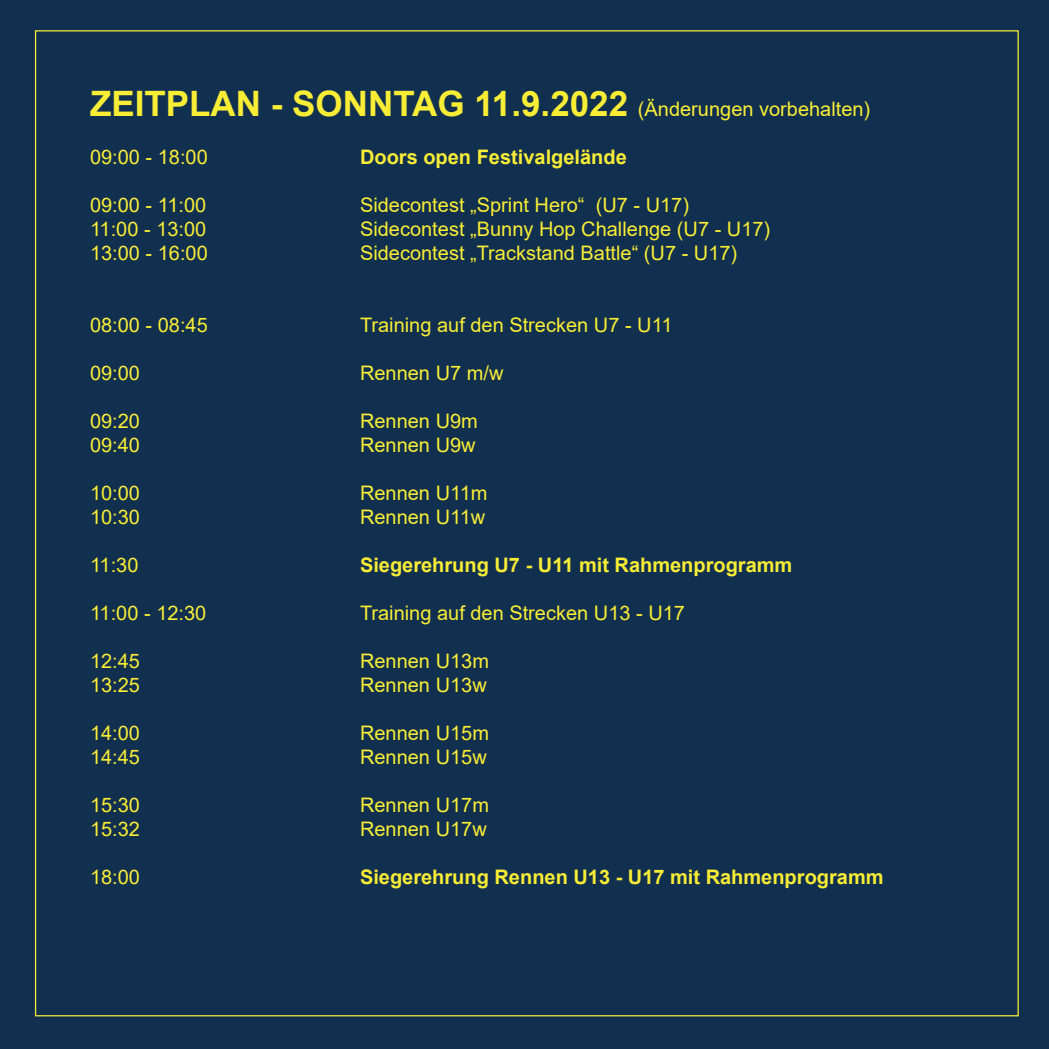
<style>
.page{position:relative;width:1049px;height:1049px;background:#11304f}
.page>*{position:absolute;margin:0;border:0;box-sizing:border-box;transform-origin:0 0}
.t1{font:700 35px "Arial";color:#f9ed36}
.t2{font:20px "Arial";color:#f9ed36}
.t3{font:700 20px "Arial";color:#f9ed36}
.s1{font-weight:400;font-size:20px}
</style>
<div class="page">
<h1 class="t1" style="left:90px;top:79px;width:782px">ZEITPLAN - SONNTAG 11.9.2022 <span class="s1">(Änderungen vorbehalten)</span></h1>
<p class="t2" style="left:90px;top:143px;width:119px">09:00 - 18:00</p>
<p class="t3" style="left:360px;top:142px;width:268px">Doors open Festivalgelände</p>
<p class="t2" style="left:90px;top:191px;width:118px">09:00 - 11:00</p>
<p class="t2" style="left:360px;top:191px;width:330px">Sidecontest „Sprint Hero“ (U7 - U17)</p>
<p class="t2" style="left:90px;top:215px;width:118px">11:00 - 13:00</p>
<p class="t2" style="left:360px;top:215px;width:412px">Sidecontest „Bunny Hop Challenge (U7 - U17)</p>
<p class="t2" style="left:90px;top:239px;width:119px">13:00 - 16:00</p>
<p class="t2" style="left:360px;top:239px;width:379px">Sidecontest „Trackstand Battle“ (U7 - U17)</p>
<p class="t2" style="left:90px;top:311px;width:119px">08:00 - 08:45</p>
<p class="t2" style="left:360px;top:311px;width:314px">Training auf den Strecken U7 - U11</p>
<p class="t2" style="left:90px;top:359px;width:52px">09:00</p>
<p class="t2" style="left:360px;top:359px;width:145px">Rennen U7 m/w</p>
<p class="t2" style="left:90px;top:407px;width:52px">09:20</p>
<p class="t2" style="left:360px;top:407px;width:119px">Rennen U9m</p>
<p class="t2" style="left:90px;top:431px;width:52px">09:40</p>
<p class="t2" style="left:360px;top:431px;width:117px">Rennen U9w</p>
<p class="t2" style="left:90px;top:479px;width:52px">10:00</p>
<p class="t2" style="left:360px;top:479px;width:129px">Rennen U11m</p>
<p class="t2" style="left:90px;top:503px;width:52px">10:30</p>
<p class="t2" style="left:360px;top:503px;width:127px">Rennen U11w</p>
<p class="t2" style="left:90px;top:551px;width:50px">11:30</p>
<p class="t3" style="left:360px;top:550px;width:434px">Siegerehrung U7 - U11 mit Rahmenprogramm</p>
<p class="t2" style="left:90px;top:599px;width:118px">11:00 - 12:30</p>
<p class="t2" style="left:360px;top:599px;width:326px">Training auf den Strecken U13 - U17</p>
<p class="t2" style="left:90px;top:647px;width:52px">12:45</p>
<p class="t2" style="left:360px;top:647px;width:130px">Rennen U13m</p>
<p class="t2" style="left:90px;top:671px;width:52px">13:25</p>
<p class="t2" style="left:360px;top:671px;width:128px">Rennen U13w</p>
<p class="t2" style="left:90px;top:719px;width:52px">14:00</p>
<p class="t2" style="left:360px;top:719px;width:130px">Rennen U15m</p>
<p class="t2" style="left:90px;top:743px;width:52px">14:45</p>
<p class="t2" style="left:360px;top:743px;width:128px">Rennen U15w</p>
<p class="t2" style="left:90px;top:791px;width:52px">15:30</p>
<p class="t2" style="left:360px;top:791px;width:130px">Rennen U17m</p>
<p class="t2" style="left:90px;top:815px;width:52px">15:32</p>
<p class="t2" style="left:360px;top:815px;width:128px">Rennen U17w</p>
<p class="t2" style="left:90px;top:863px;width:52px">18:00</p>
<p class="t3" style="left:360px;top:862px;width:525px">Siegerehrung Rennen U13 - U17 mit Rahmenprogramm</p>
</div>
